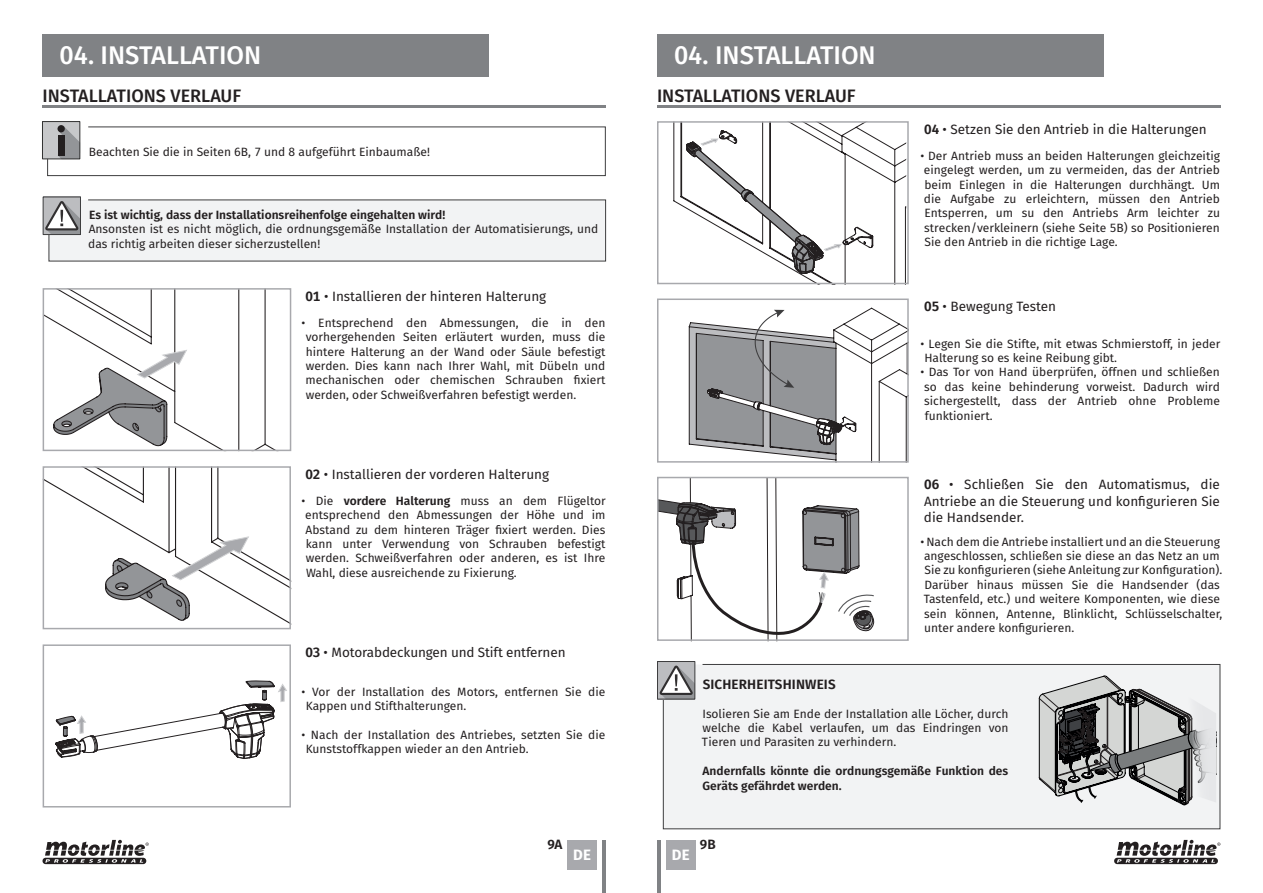
<style>
.page{position:relative;width:1263px;height:893px;background:#fff}
.page>*{position:absolute;margin:0;border:0;box-sizing:border-box;transform-origin:0 0}
.legenda{font:500 25.5px "Fira Sans";color:#fff}
.Paragraph_Style_2{font:500 18px "Fira Sans";color:#231f20}
.t1{font:700 15px "Fira Sans";color:#fff}
.Paragraph_Style_2-2{font:13.5px/16.2px "Fira Sans";color:#231f20;text-align:justify}
.Paragraph_Style_2-3{font:600 13.5px "Fira Sans";letter-spacing:.01em;color:#231f20}
.Paragraph_Style_2-4{font:12px/14.4px "Fira Sans";color:#231f20;text-align:justify}
.Paragraph_Style_2-5{font:600 12px/14.4px "Fira Sans";color:#231f20}
.s1{font-weight:600}
</style>
<div class="page">
<div style="left:657px;top:34px;width:446px;height:43px;background:#808285"></div>
<div style="left:43px;top:34px;width:446px;height:43px;background:#808285"></div>
<hr style="left:43px;top:105px;width:563px;height:3px;background:#808285">
<hr style="left:657px;top:105px;width:563px;height:3px;background:#808285">
<div style="left:666px;top:840px;width:30px;height:29px;background:#a8a9ad"></div>
<div style="left:567px;top:840px;width:30px;height:29px;background:#a8a9ad"></div>
<hr style="left:603px;top:840px;width:3px;height:53px;background:#808285">
<hr style="left:657px;top:840px;width:3px;height:53px;background:#808285">
<div style="left:662px;top:664px;width:559px;height:166px;background:#f2f3f4"></div>
<div style="left:657px;top:661px;width:38px;height:38px;background:#bcbdc0"></div>
<svg style="left:659px;top:666px;width:34px;height:31px"></svg>
<div style="left:657px;top:661px;width:38px;height:38px;border:1px solid #3e3e3f"></div>
<svg style="left:673px;top:124px;width:233px;height:161px"></svg>
<svg style="left:689px;top:308px;width:217px;height:152px"></svg>
<svg style="left:660px;top:480px;width:215px;height:158px"></svg>
<div style="left:657px;top:121px;width:252px;height:163px;border:2px solid #a8a9ad"></div>
<div style="left:657px;top:298px;width:252px;height:165px;border:2px solid #a8a9ad"></div>
<div style="left:657px;top:477px;width:252px;height:164px;border:2px solid #a8a9ad"></div>
<svg style="left:46px;top:291px;width:227px;height:157px"></svg>
<div style="left:43px;top:288px;width:248px;height:163px;border:2px solid #a8a9ad"></div>
<svg style="left:46px;top:469px;width:242px;height:154px"></svg>
<div style="left:43px;top:466px;width:248px;height:163px;border:2px solid #a8a9ad"></div>
<svg style="left:56px;top:681px;width:231px;height:78px"></svg>
<div style="left:43px;top:644px;width:248px;height:163px;border:2px solid #a8a9ad"></div>
<svg style="left:1039px;top:676px;width:177px;height:129px"></svg>
<div style="left:42px;top:121px;width:38px;height:38px;background:#c7c8ca"></div>
<div style="left:42px;top:121px;width:38px;height:38px;border:1px solid #333"></div>
<svg style="left:47px;top:126px;width:559px;height:50px"></svg>
<svg style="left:45px;top:199px;width:561px;height:63px"></svg>
<div style="left:43px;top:197px;width:38px;height:38px;border:1px solid #3e3e3f"></div>
<svg style="left:1114px;top:840px;width:106px;height:24px"></svg>
<svg style="left:43px;top:840px;width:106px;height:24px"></svg>
<p class="legenda" style="left:60px;top:35px;width:203px">04. INSTALLATION</p>
<p class="legenda" style="left:674px;top:35px;width:203px">04. INSTALLATION</p>
<p class="Paragraph_Style_2" style="left:43px;top:81px;width:200px">INSTALLATIONS VERLAUF</p>
<p class="Paragraph_Style_2" style="left:657px;top:81px;width:200px">INSTALLATIONS VERLAUF</p>
<p class="Paragraph_Style_2-4" style="left:89px;top:144px;width:343px">Beachten Sie die in Seiten 6B, 7 und 8 aufgeführt Einbaumaße!</p>
<p class="Paragraph_Style_2-5" style="left:89px;top:207px;width:358px">Es ist wichtig, dass der Installationsreihenfolge eingehalten wird!</p>
<p class="Paragraph_Style_2-4" style="left:88px;top:222px;width:512px">Ansonsten ist es nicht möglich, die ordnungsgemäße Installation der Automatisierungs, und das richtig arbeiten dieser sicherzustellen!</p>
<p class="Paragraph_Style_2-2" style="left:305px;top:288px;width:242px"><span class="s1">01</span> • Installieren der hinteren Halterung</p>
<p class="Paragraph_Style_2-4" style="left:306px;top:315px;width:302px;text-indent:-4px">• Entsprechend den Abmessungen, die in den vorhergehenden Seiten erläutert wurden, muss die hintere Halterung an der Wand oder Säule befestigt werden. Dies kann nach Ihrer Wahl, mit Dübeln und mechanischen oder chemischen Schrauben fixiert werden, oder Schweißverfahren befestigt werden.</p>
<p class="Paragraph_Style_2-2" style="left:305px;top:466px;width:245px"><span class="s1">02</span> • Installieren der vorderen Halterung</p>
<p class="Paragraph_Style_2-4" style="left:302px;top:493px;width:306px">• Die <span class="s1">vordere Halterung</span> muss an dem Flügeltor entsprechend den Abmessungen der Höhe und im Abstand zu dem hinteren Träger fixiert werden. Dies kann unter Verwendung von Schrauben befestigt werden. Schweißverfahren oder anderen, es ist Ihre Wahl, diese ausreichende zu Fixierung.</p>
<p class="Paragraph_Style_2-2" style="left:305px;top:644px;width:262px"><span class="s1">03</span> • Motorabdeckungen und Stift entfernen</p>
<p class="Paragraph_Style_2-2" style="left:924px;top:121px;width:284px"><span class="s1">04</span> • Setzen Sie den Antrieb in die Halterungen</p>
<p class="Paragraph_Style_2-4" style="left:920px;top:148px;width:301px">• Der Antrieb muss an beiden Halterungen gleichzeitig eingelegt werden, um zu vermeiden, das der Antrieb beim Einlegen in die Halterungen durchhängt. Um die Aufgabe zu erleichtern, müssen den Antrieb Entsperren, um su den Antriebs Arm leichter zu strecken/verkleinern (siehe Seite 5B) so Positionieren Sie den Antrieb in die richtige Lage.</p>
<p class="Paragraph_Style_2-2" style="left:924px;top:298px;width:134px"><span class="s1">05</span> • Bewegung Testen</p>
<p class="Paragraph_Style_2-4" style="left:924px;top:336px;width:297px;text-indent:-4px">• Legen Sie die Stifte, mit etwas Schmierstoff, in jeder<br>Halterung so es keine Reibung gibt.</p>
<p class="Paragraph_Style_2-4" style="left:924px;top:365px;width:297px;text-indent:-4px">• Das Tor von Hand überprüfen, öffnen und schließen so das keine behinderung vorweist. Dadurch wird sichergestellt, dass der Antrieb ohne Probleme funktioniert.</p>
<p class="Paragraph_Style_2-2" style="left:924px;top:476px;width:297px"><span class="s1">06</span> • Schließen Sie den Automatismus, die Antriebe an die Steuerung und konfigurieren Sie die Handsender.</p>
<p class="Paragraph_Style_2-4" style="left:920px;top:534px;width:304px;text-align:left">• Nach dem die Antriebe installiert und an die Steuerung angeschlossen, schließen sie diese an das Netz an um Sie zu konfigurieren (siehe Anleitung zur Konfiguration).<br>Darüber hinaus müssen Sie die Handsender (das Tastenfeld, etc.) und weitere Komponenten, wie diese sein können, Antenne, Blinklicht, Schlüsselschalter, unter andere konfigurieren.</p>
<p class="Paragraph_Style_2-4" style="left:306px;top:684px;width:301px;text-indent:-4px">• Vor der Installation des Motors, entfernen Sie die<br>Kappen und Stifthalterungen.</p>
<p class="Paragraph_Style_2-4" style="left:306px;top:727px;width:301px;text-indent:-4px">• Nach der Installation des Antriebes, setzten Sie die<br>Kunststoffkappen wieder an den Antrieb.</p>
<p class="Paragraph_Style_2-3" style="left:703px;top:673px;width:134px">SICHERHEITSHINWEIS</p>
<p class="Paragraph_Style_2-4" style="left:702px;top:706px;width:308px">Isolieren Sie am Ende der Installation alle Löcher, durch welche die Kabel verlaufen, um das Eindringen von Tieren und Parasiten zu verhindern.</p>
<p class="Paragraph_Style_2-5" style="left:702px;top:763px;width:307px">Andernfalls könnte die ordnungsgemäße Funktion des<br>Geräts gefährdet werden.</p>
<p class="Paragraph_Style_2-3" style="left:547px;top:833px;width:16px">9A</p>
<p class="Paragraph_Style_2-3" style="left:700px;top:833px;width:17px">9B</p>
<p class="t1" style="left:573px;top:843px;width:19px">DE</p>
<p class="t1" style="left:672px;top:843px;width:19px">DE</p>
</div>
